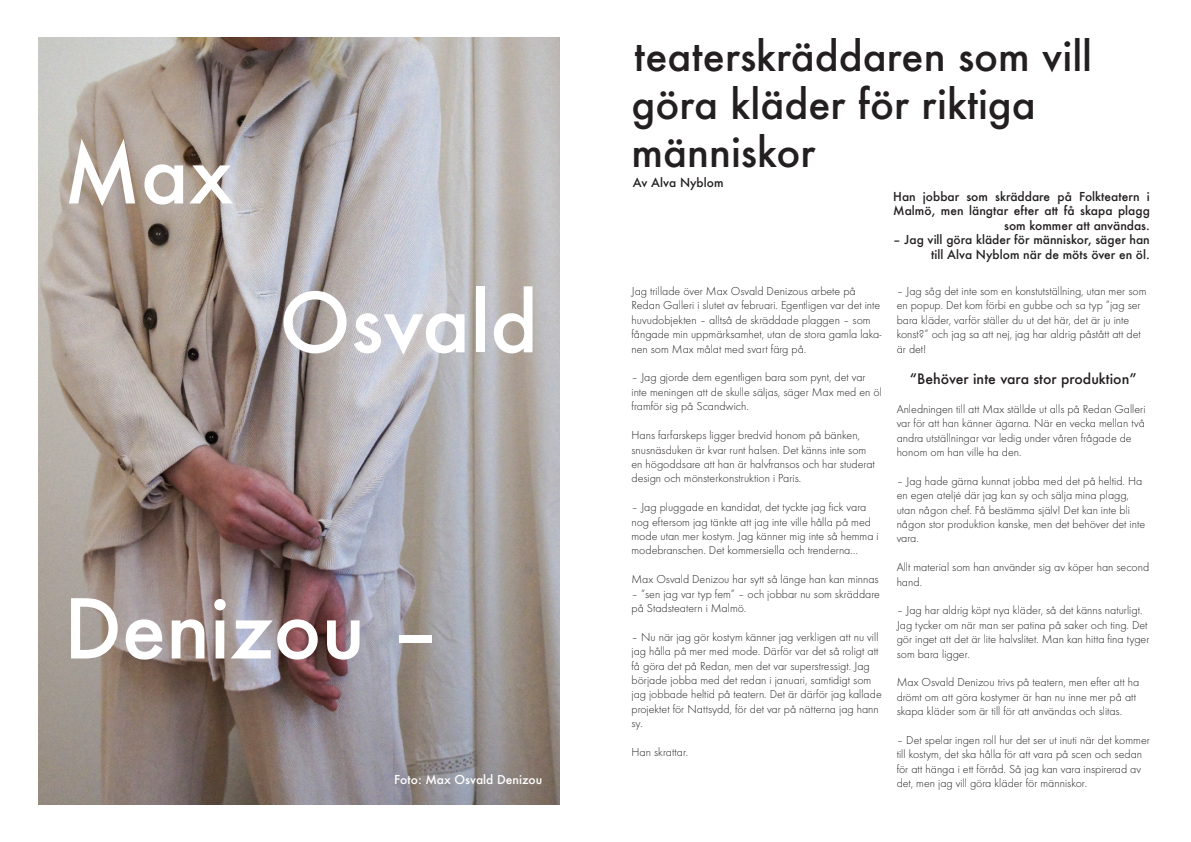
<style>
.page{position:relative;width:1191px;height:842px;background:#fff}
.page>*{position:absolute;margin:0;border:0;box-sizing:border-box;transform-origin:0 0}
.t1{font:500 80px "Futura";color:#fff}
.t2{font:500 40px/48px "Futura";color:#231f20}
.t3{font:500 14px "Futura";color:#231f20}
.t4{font:300 12px/14.4px "Futura";color:#231f20}
.t5{font:500 12px/14.4px "Futura";color:#231f20;text-align:right}
.t6{font:500 12px "Futura";color:#fff}
</style>
<div class="page">
<img style="left:39px;top:38px;width:520px;height:766px">
<p class="t1" style="left:64px;top:119px;width:171px">Max</p>
<p class="t1" style="left:279px;top:268px;width:260px">Osvald</p>
<p class="t1" style="left:64px;top:574px;width:379px">Denizou –</p>
<p class="t6" style="left:394px;top:771px;width:150px">Foto: Max Osvald Denizou</p>
<p class="t2" style="left:631px;top:31px;width:462px">teaterskräddaren som vill göra kläder för riktiga människor</p>
<p class="t5" style="left:633px;top:175px;width:92px">Av Alva Nyblom</p>
<p class="t4" style="left:631px;top:284px;width:251px">Jag trillade över Max Osvald Denizous arbete på Redan Galleri i slutet av februari. Egentligen var det inte huvudobjekten – alltså de skräddade plaggen – som fångade min uppmärksamhet, utan de stora gamla laka&shy;nen som Max målat med svart färg på.</p>
<p class="t4" style="left:631px;top:370px;width:252px">– Jag gjorde dem egentligen bara som pynt, det var inte meningen att de skulle säljas, säger Max med en öl framför sig på Scandwich.</p>
<p class="t4" style="left:631px;top:428px;width:245px">Hans farfarskeps ligger bredvid honom på bänken, snusnäsduken är kvar runt halsen. Det känns inte som en högoddsare att han är halvfransos och har studerat design och mönsterkonstruktion i Paris.</p>
<p class="t4" style="left:631px;top:500px;width:249px">– Jag pluggade en kandidat, det tyckte jag fick vara nog eftersom jag tänkte att jag inte ville hålla på med mode utan mer kostym. Jag känner mig inte så hemma i modebranschen. Det kommersiella och trenderna…</p>
<p class="t4" style="left:631px;top:572px;width:249px">Max Osvald Denizou har sytt så länge han kan minnas</p>
<p class="t4" style="left:631px;top:586px;width:250px">– ”sen jag var typ fem” – och jobbar nu som skräddare på Stadsteatern i Malmö.</p>
<p class="t4" style="left:631px;top:629px;width:252px">– Nu när jag gör kostym känner jag verkligen att nu vill jag hålla på mer med mode. Därför var det så roligt att få göra det på Redan, men det var superstressigt. Jag började jobba med det redan i januari, samtidigt som jag jobbade heltid på teatern. Det är därför jag kallade projektet för Nattsydd, för det var på nätterna jag hann sy.</p>
<p class="t4" style="left:631px;top:744px;width:58px">Han skrattar.</p>
<p class="t5" style="left:893px;top:189px;width:258px">Han jobbar som skräddare på Folkteatern i<br>Malmö, men längtar efter att få skapa plagg som kommer att användas.</p>
<p class="t5" style="left:893px;top:232px;width:258px">– Jag vill göra kläder för människor, säger han till Alva Nyblom när de möts över en öl.</p>
<p class="t4" style="left:896px;top:284px;width:251px">– Jag såg det inte som en konstutställning, utan mer som en popup. Det kom förbi en gubbe och sa typ ”jag ser bara kläder, varför ställer du ut det här, det är ju inte konst?” och jag sa att nej, jag har aldrig påstått att det är det!</p>
<p class="t3" style="left:910px;top:369px;width:228px">“Behöver inte vara stor produktion”</p>
<p class="t4" style="left:896px;top:401px;width:250px">Anledningen till att Max ställde ut alls på Redan Galleri var för att han känner ägarna. När en vecka mellan två andra utställningar var ledig under våren frågade de honom om han ville ha den.</p>
<p class="t4" style="left:896px;top:473px;width:250px">– Jag hade gärna kunnat jobba med det på heltid. Ha en egen ateljé där jag kan sy och sälja mina plagg, utan någon chef. Få bestämma själv! Det kan inte bli någon stor produktion kanske, men det behöver det inte vara.</p>
<p class="t4" style="left:896px;top:560px;width:254px">Allt material som han använder sig av köper han second hand.</p>
<p class="t4" style="left:896px;top:603px;width:254px">– Jag har aldrig köpt nya kläder, så det känns naturligt.<br>Jag tycker om när man ser patina på saker och ting. Det gör inget att det är lite halvslitet. Man kan hitta fina tyger som bara ligger.</p>
<p class="t4" style="left:896px;top:675px;width:244px">Max Osvald Denizou trivs på teatern, men efter att ha drömt om att göra kostymer är han nu inne mer på att skapa kläder som är till för att användas och slitas.</p>
<p class="t4" style="left:896px;top:732px;width:255px">– Det spelar ingen roll hur det ser ut inuti när det kommer till kostym, det ska hålla för att vara på scen och sedan för att hänga i ett förråd. Så jag kan vara inspirerad av det, men jag vill göra kläder för människor.</p>
</div>
